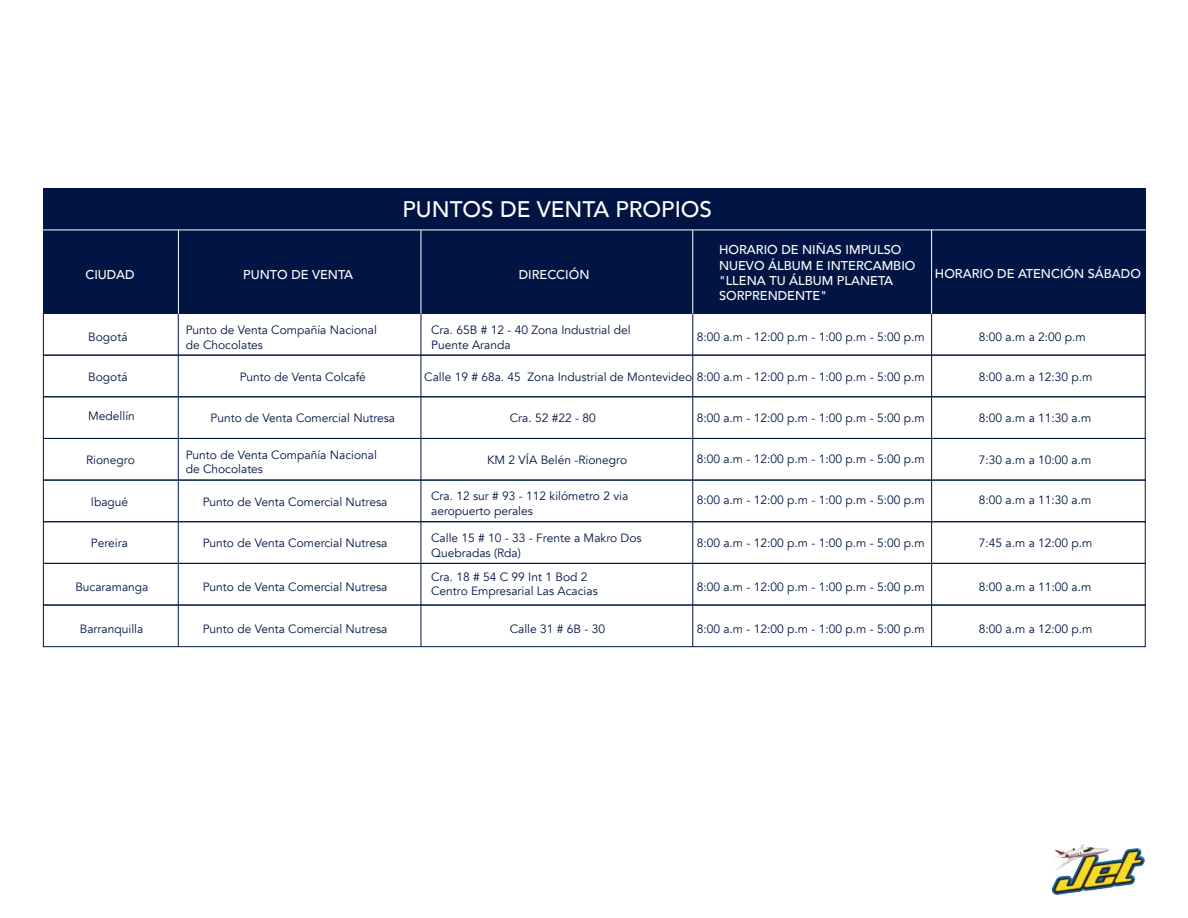
<style>
.page{position:relative;width:1188px;height:918px;background:#fff}
.page>*{position:absolute;margin:0;border:0;box-sizing:border-box;transform-origin:0 0}
.t1{font:500 22.5px "Avenir";color:#fff}
.t2{font:500 12.75px/15.3px "Avenir";color:#fff}
.t3{font:12px/14.4px "Avenir";color:#001544}
</style>
<div class="page">
<div style="left:43px;top:188px;width:1103px;height:42px;background:#001544"></div>
<img style="left:1051px;top:845px;width:94px;height:50px">
<hr style="left:178px;top:271px;width:1px;height:375px;background:#001544">
<hr style="left:421px;top:309px;width:1px;height:338px;background:#001544">
<hr style="left:692px;top:272px;width:1px;height:375px;background:#001544">
<hr style="left:931px;top:309px;width:1px;height:338px;background:#001544">
<div style="left:43px;top:355px;width:1103px;height:42px;border:1px solid #001544"></div>
<div style="left:43px;top:396px;width:1103px;height:43px;border:1px solid #001544"></div>
<div style="left:43px;top:438px;width:1103px;height:42px;border:1px solid #001544"></div>
<div style="left:43px;top:480px;width:1103px;height:42px;border:1px solid #001544"></div>
<div style="left:43px;top:521px;width:1103px;height:43px;border:1px solid #001544"></div>
<div style="left:43px;top:563px;width:1103px;height:42px;border:1px solid #001544"></div>
<div style="left:43px;top:605px;width:1103px;height:42px;border:1px solid #001544"></div>
<div style="left:43px;top:230px;width:1103px;height:84px;background:#001544"></div>
<hr style="left:931px;top:230px;width:1px;height:84px;background:#fff">
<hr style="left:692px;top:230px;width:1px;height:84px;background:#fff">
<hr style="left:421px;top:230px;width:1px;height:84px;background:#fff">
<hr style="left:178px;top:230px;width:1px;height:84px;background:#fff">
<hr style="left:43px;top:230px;width:1103px;height:1px;background:#fff">
<h1 class="t1" style="left:403px;top:190px;width:311px">PUNTOS DE VENTA PROPIOS</h1>
<p class="t2" style="left:85px;top:266px;width:51px">CIUDAD</p>
<p class="t2" style="left:719px;top:242px;width:198px">HORARIO DE NIÑAS IMPULSO<br>NUEVO ÁLBUM E INTERCAMBIO "LLENA TU ÁLBUM PLANETA<br>SORPRENDENTE"</p>
<p class="t2" style="left:243px;top:266px;width:112px">PUNTO DE VENTA</p>
<p class="t2" style="left:519px;top:266px;width:72px">DIRECCIÓN</p>
<p class="t2" style="left:935px;top:265px;width:208px">HORARIO DE ATENCIÓN SÁBADO</p>
<p class="t3" style="left:88px;top:330px;width:41px">Bogotá</p>
<p class="t3" style="left:88px;top:370px;width:41px">Bogotá</p>
<p class="t3" style="left:88px;top:409px;width:48px">Medellín</p>
<p class="t3" style="left:86px;top:453px;width:50px">Rionegro</p>
<p class="t3" style="left:91px;top:495px;width:39px">Ibagué</p>
<p class="t3" style="left:91px;top:536px;width:39px">Pereira</p>
<p class="t3" style="left:75px;top:579px;width:75px">Bucaramanga</p>
<p class="t3" style="left:80px;top:622px;width:65px">Barranquilla</p>
<p class="t3" style="left:186px;top:323px;width:193px">Punto de Venta Compañía Nacional de Chocolates</p>
<p class="t3" style="left:240px;top:370px;width:128px">Punto de Venta Colcafé</p>
<p class="t3" style="left:210px;top:411px;width:186px">Punto de Venta Comercial Nutresa</p>
<p class="t3" style="left:186px;top:448px;width:193px">Punto de Venta Compañía Nacional de Chocolates</p>
<p class="t3" style="left:203px;top:495px;width:186px">Punto de Venta Comercial Nutresa</p>
<p class="t3" style="left:203px;top:536px;width:186px">Punto de Venta Comercial Nutresa</p>
<p class="t3" style="left:203px;top:580px;width:186px">Punto de Venta Comercial Nutresa</p>
<p class="t3" style="left:203px;top:622px;width:186px">Punto de Venta Comercial Nutresa</p>
<p class="t3" style="left:431px;top:323px;width:201px">Cra. 65B # 12 - 40 Zona Industrial del<br>Puente Aranda</p>
<p class="t3" style="left:697px;top:330px;width:229px">8:00 a.m - 12:00 p.m - 1:00 p.m - 5:00 p.m</p>
<p class="t3" style="left:424px;top:370px;width:502px">Calle 19 # 68a. 45 Zona Industrial de Montevideo 8:00 a.m - 12:00 p.m - 1:00 p.m - 5:00 p.m</p>
<p class="t3" style="left:510px;top:411px;width:88px">Cra. 52 #22 - 80</p>
<p class="t3" style="left:697px;top:411px;width:229px">8:00 a.m - 12:00 p.m - 1:00 p.m - 5:00 p.m</p>
<p class="t3" style="left:697px;top:452px;width:229px">8:00 a.m - 12:00 p.m - 1:00 p.m - 5:00 p.m</p>
<p class="t3" style="left:697px;top:493px;width:229px">8:00 a.m - 12:00 p.m - 1:00 p.m - 5:00 p.m</p>
<p class="t3" style="left:697px;top:536px;width:229px">8:00 a.m - 12:00 p.m - 1:00 p.m - 5:00 p.m</p>
<p class="t3" style="left:697px;top:579px;width:229px">8:00 a.m - 12:00 p.m - 1:00 p.m - 5:00 p.m</p>
<p class="t3" style="left:697px;top:622px;width:229px">8:00 a.m - 12:00 p.m - 1:00 p.m - 5:00 p.m</p>
<p class="t3" style="left:487px;top:453px;width:142px">KM 2 VÍA Belén -Rionegro</p>
<p class="t3" style="left:431px;top:489px;width:199px">Cra. 12 sur # 93 - 112 kilómetro 2 via aeropuerto perales</p>
<p class="t3" style="left:431px;top:531px;width:212px">Calle 15 # 10 - 33 - Frente a Makro Dos<br>Quebradas (Rda)</p>
<p class="t3" style="left:431px;top:570px;width:168px">Cra. 18 # 54 C 99 Int 1 Bod 2<br>Centro Empresarial Las Acacias</p>
<p class="t3" style="left:510px;top:622px;width:97px">Calle 31 # 6B - 30</p>
<p class="t3" style="left:979px;top:330px;width:108px">8:00 a.m a 2:00 p.m</p>
<p class="t3" style="left:979px;top:370px;width:115px">8:00 a.m a 12:30 p.m</p>
<p class="t3" style="left:979px;top:411px;width:114px">8:00 a.m a 11:30 a.m</p>
<p class="t3" style="left:979px;top:453px;width:114px">7:30 a.m a 10:00 a.m</p>
<p class="t3" style="left:979px;top:493px;width:114px">8:00 a.m a 11:30 a.m</p>
<p class="t3" style="left:979px;top:536px;width:115px">7:45 a.m a 12:00 p.m</p>
<p class="t3" style="left:979px;top:579px;width:114px">8:00 a.m a 11:00 a.m</p>
<p class="t3" style="left:979px;top:622px;width:115px">8:00 a.m a 12:00 p.m</p>
</div>
